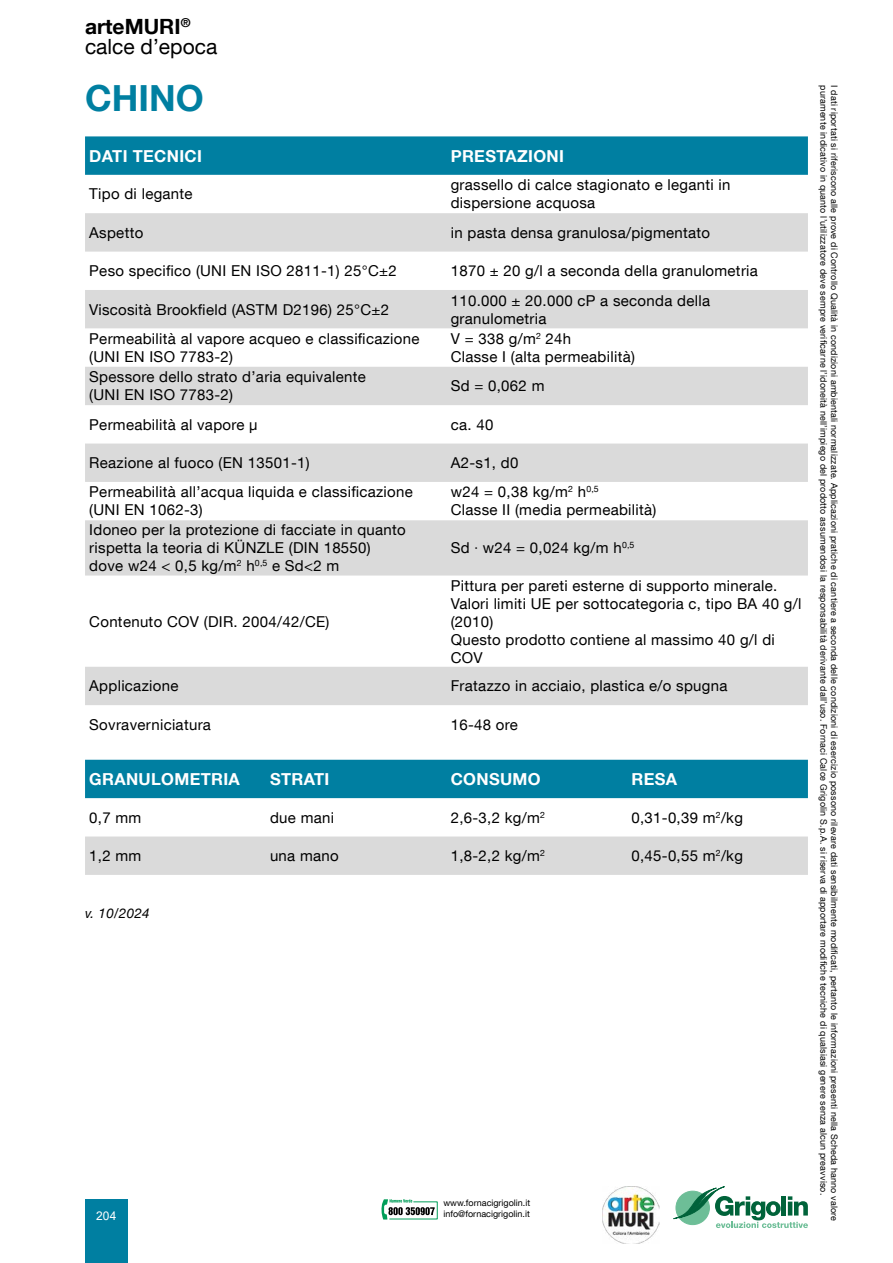
<style>
.page{position:relative;width:893px;height:1263px;background:#fff}
.page>*{position:absolute;margin:0;border:0;box-sizing:border-box;transform-origin:0 0}
.t1{font:700 36px "Helvetica Neue LT Com";color:#007fa1}
.t2{font:21px/19.5px "Helvetica Neue LT Com";color:#000}
.t3{font:700 16.5px "Helvetica Neue LT Com";letter-spacing:.02em;color:#fff}
.t4{font:15px/18px "Helvetica Neue LT Com";letter-spacing:.02em;color:#000}
.t5{font:italic 13.5px "Helvetica Neue LT Com";letter-spacing:.02em;color:#000}
.t6{font:12px "Arial";color:#fff}
.t7{font:9px "Helvetica Neue LT Com";letter-spacing:.02em;color:#000}
.t8{font:9px "Helvetica Neue LT Com";color:#000}
.s1{font-weight:700}
.s2{font-weight:300;font-stretch:condensed}
</style>
<div class="page">
<svg style="left:673px;top:1186px;width:135px;height:42px"></svg>
<div style="left:85px;top:1199px;width:43px;height:64px;background:#007fa1"></div>
<img style="left:603px;top:1186px;width:57px;height:58px">
<svg style="left:381px;top:1199px;width:57px;height:20px"></svg>
<div style="left:85px;top:136px;width:723px;height:39px;background:#007fa1"></div>
<svg style="left:85px;top:213px;width:723px;height:492px"></svg>
<div style="left:85px;top:760px;width:723px;height:38px;background:#007fa1"></div>
<div style="left:85px;top:836px;width:723px;height:39px;background:#dadada"></div>
<h2 class="t2" style="left:85px;top:16px;width:134px"><span class="s1">arteMURI</span><sup>® </sup>calce d’epoca</h2>
<h1 class="t1" style="left:85px;top:75px;width:120px">CHINO</h1>
<p class="t3" style="left:89px;top:145px;width:114px">DATI TECNICI</p>
<p class="t3" style="left:451px;top:145px;width:115px">PRESTAZIONI</p>
<p class="t4" style="left:89px;top:185px;width:105px">Tipo di legante</p>
<p class="t4" style="left:451px;top:176px;width:281px">grassello di calce stagionato e leganti in dispersione acquosa</p>
<p class="t4" style="left:89px;top:223px;width:56px">Aspetto</p>
<p class="t4" style="left:451px;top:223px;width:261px">in pasta densa granulosa/pigmentato</p>
<p class="t4" style="left:89px;top:261px;width:309px">Peso specifico (UNI EN ISO 2811-1) 25°C±2</p>
<p class="t4" style="left:451px;top:261px;width:309px">1870 ± 20 g/l a seconda della granulometria</p>
<p class="t4" style="left:89px;top:300px;width:301px">Viscosità Brookfield (ASTM D2196) 25°C±2</p>
<p class="t4" style="left:451px;top:291px;width:261px">110.000 ± 20.000 cP a seconda della granulometria</p>
<p class="t4" style="left:89px;top:329px;width:332px">Permeabilità al vapore acqueo e classificazione (UNI EN ISO 7783-2)</p>
<p class="t4" style="left:451px;top:329px;width:186px">V = 338 g/m<sup>2</sup> 24h<br>Classe I (alta permeabilità)</p>
<p class="t4" style="left:89px;top:368px;width:278px">Spessore dello strato d’aria equivalente (UNI EN ISO 7783-2)</p>
<p class="t4" style="left:451px;top:377px;width:95px">Sd = 0,062 m</p>
<p class="t4" style="left:89px;top:415px;width:170px">Permeabilità al vapore μ</p>
<p class="t4" style="left:451px;top:415px;width:44px">ca. 40</p>
<p class="t4" style="left:89px;top:453px;width:222px">Reazione al fuoco (EN 13501-1)</p>
<p class="t4" style="left:451px;top:453px;width:69px">A2-s1, d0</p>
<p class="t4" style="left:89px;top:483px;width:325px">Permeabilità all’acqua liquida e classificazione (UNI EN 1062-3)</p>
<p class="t4" style="left:451px;top:483px;width:207px">w24 = 0,38 kg/m<sup>2</sup> h<sup>0,5<br></sup>Classe II (media permeabilità)</p>
<p class="t4" style="left:89px;top:521px;width:318px">Idoneo per la protezione di facciate in quanto rispetta la teoria di KÜNZLE (DIN 18550) dove w24 &lt; 0,5 kg/m<sup>2</sup> h<sup>0,5</sup> e Sd&lt;2 m</p>
<p class="t4" style="left:451px;top:539px;width:185px">Sd <span class="s2">∙</span> w24 = 0,024 kg/m h<sup>0,5</sup></p>
<p class="t4" style="left:89px;top:612px;width:242px">Contenuto COV (DIR. 2004/42/CE)</p>
<p class="t4" style="left:451px;top:576px;width:352px">Pittura per pareti esterne di supporto minerale.<br>Valori limiti UE per sottocategoria c, tipo BA 40 g/l (2010)<br>Questo prodotto contiene al massimo 40 g/l di<br>COV</p>
<p class="t4" style="left:89px;top:677px;width:91px">Applicazione</p>
<p class="t4" style="left:451px;top:677px;width:278px">Fratazzo in acciaio, plastica e/o spugna</p>
<p class="t4" style="left:89px;top:715px;width:123px">Sovraverniciatura</p>
<p class="t4" style="left:451px;top:715px;width:69px">16-48 ore</p>
<p class="t3" style="left:89px;top:768px;width:152px">GRANULOMETRIA</p>
<p class="t3" style="left:270px;top:768px;width:61px">STRATI</p>
<p class="t3" style="left:451px;top:768px;width:92px">CONSUMO</p>
<p class="t3" style="left:631px;top:768px;width:47px">RESA</p>
<p class="t4" style="left:89px;top:808px;width:54px">0,7 mm</p>
<p class="t4" style="left:270px;top:808px;width:66px">due mani</p>
<p class="t4" style="left:451px;top:808px;width:96px">2,6-3,2 kg/m<sup>2</sup></p>
<p class="t4" style="left:631px;top:808px;width:113px">0,31-0,39 m<sup>2</sup>/kg</p>
<p class="t4" style="left:89px;top:846px;width:54px">1,2 mm</p>
<p class="t4" style="left:270px;top:846px;width:70px">una mano</p>
<p class="t4" style="left:451px;top:846px;width:96px">1,8-2,2 kg/m<sup>2</sup></p>
<p class="t4" style="left:631px;top:846px;width:113px">0,45-0,55 m<sup>2</sup>/kg</p>
<p class="t5" style="left:85px;top:904px;width:66px">v. 10/2024</p>
<p class="t8" style="left:443px;top:1197px;width:88px">www.fornacigrigolin.it</p>
<p class="t6" style="left:96px;top:1207px;width:22px">204</p>
<p class="t8" style="left:443px;top:1208px;width:88px">info@fornacigrigolin.it</p>
<p class="t7" style="left:829px;top:85px;width:1112px;rotate:90deg">puramente indicativo in quanto l’utilizzatore deve sempre verificarne l’idoneità nell’impiego del prodotto assumendosi la responsabilità derivante dall’uso. Fornaci Calce Grigolin S.p.A. si riserva di apportare modifiche tecniche di qualsiasi genere senza alcun preavviso.</p>
<p class="t7" style="left:840px;top:85px;width:1138px;rotate:90deg">I dati riportati si riferiscono alle prove di Controllo Qualità in condizioni ambientali normalizzate. Applicazioni pratiche di cantiere a seconda delle condizioni di esercizio possono rilevare dati sensibilmente modificati, pertanto le informazioni presenti nella Scheda hanno valore</p>
</div>
